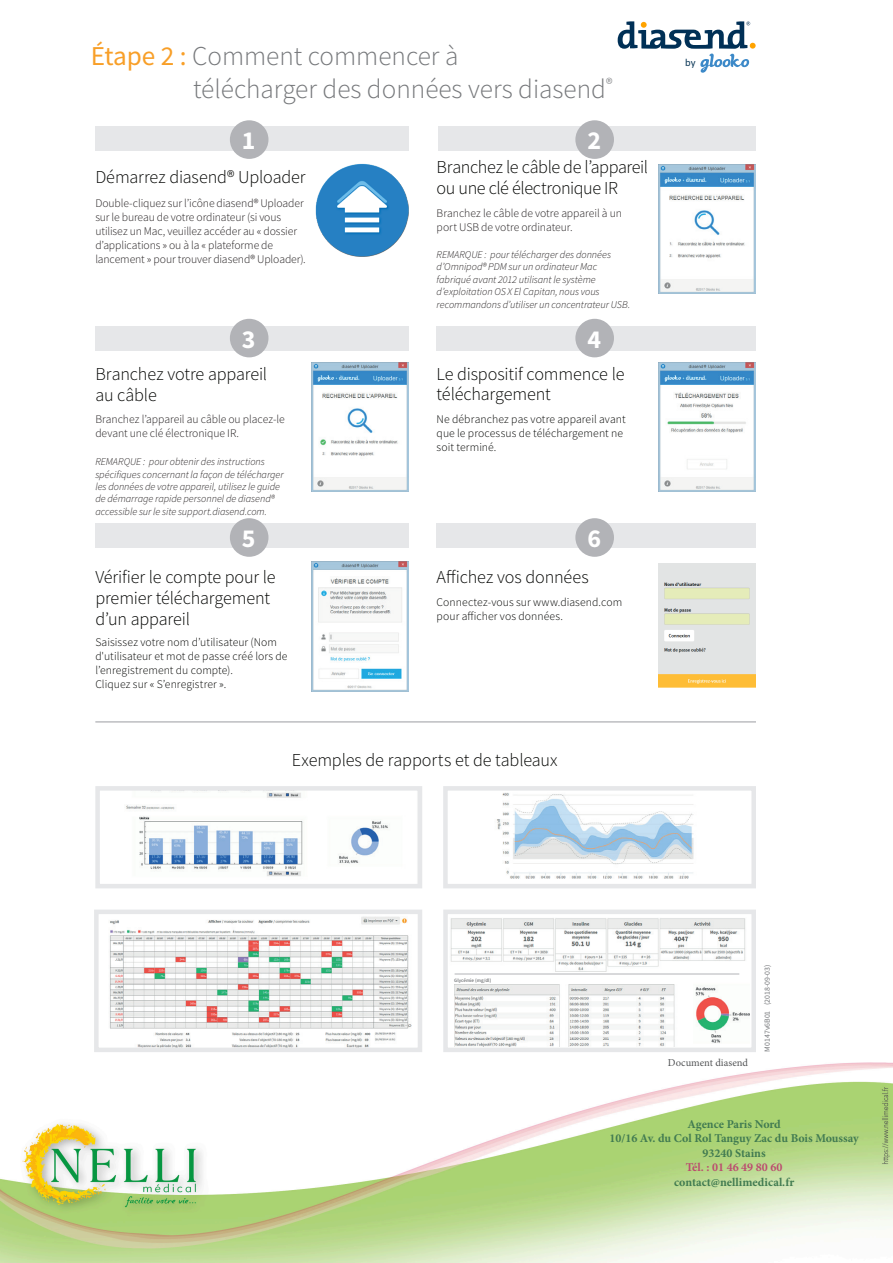
<style>
.page{position:relative;width:893px;height:1263px;background:#fff}
.page>*{position:absolute;margin:0;border:0;box-sizing:border-box;transform-origin:0 0}
.t1{font:300 27.3px/32.7px "Source Sans Pro";color:#76787b}
.t2{font:700 25.95px "Source Sans Pro";color:#fff}
.t3{font:300 18.15px/20.7px "Source Sans Pro";letter-spacing:-.01em;color:#040503}
.t4{font:700 12px/14.4px "Minion Pro";color:#417b51;text-align:center}
.t5{font:300 11.7px/14px "Source Sans Pro";letter-spacing:-.005em;color:#231f20}
.t6{font:300 11.7px/14px "Source Sans Pro";letter-spacing:.005em;color:#040503}
.t7{font:10.65px "Calibri";color:#0e3a59}
.t8{font:10.5px "Minion Pro";color:#545557}
.t9{font:italic 300 10.35px/12.5px "Source Sans Pro";letter-spacing:-.005em;color:#231f20}
.t10{font:7.8px "Source Sans Pro";color:#76787b}
.t11{font:600 5.1px "Source Sans Pro";color:#76787b}
.s1{font-weight:400;color:#f89f28}
.s2{color:#bb4d6f}
</style>
<div class="page">
<img style="left:0;top:1062px;width:893px;height:201px">
<img style="left:315px;top:163px;width:94px;height:94px">
<img style="left:658px;top:164px;width:97px;height:130px">
<img style="left:311px;top:362px;width:97px;height:130px">
<img style="left:658px;top:362px;width:97px;height:130px">
<img style="left:312px;top:562px;width:96px;height:129px">
<img style="left:658px;top:563px;width:98px;height:124px">
<div style="left:95px;top:127px;width:314px;height:24px;background:#e6e7e9"></div>
<div style="left:438px;top:127px;width:318px;height:24px;background:#e6e7e9"></div>
<div style="left:95px;top:326px;width:314px;height:25px;background:#e6e7e9"></div>
<div style="left:95px;top:524px;width:314px;height:24px;background:#e6e7e9"></div>
<div style="left:436px;top:326px;width:320px;height:25px;background:#e6e7e9"></div>
<div style="left:436px;top:524px;width:320px;height:24px;background:#e6e7e9"></div>
<div style="left:230px;top:120px;width:38px;height:39px;background:#b2b3b7;border-radius:50%"></div>
<div style="left:230px;top:319px;width:38px;height:38px;background:#b2b3b7;border-radius:50%"></div>
<div style="left:230px;top:518px;width:38px;height:39px;background:#b2b3b7;border-radius:50%"></div>
<div style="left:575px;top:120px;width:39px;height:39px;background:#b2b3b7;border-radius:50%"></div>
<div style="left:575px;top:319px;width:39px;height:38px;background:#b2b3b7;border-radius:50%"></div>
<div style="left:575px;top:518px;width:39px;height:39px;background:#b2b3b7;border-radius:50%"></div>
<hr style="left:95px;top:721px;width:661px;height:1px;background:#b2b3b7">
<svg style="left:94px;top:909px;width:328px;height:143px"></svg>
<svg style="left:443px;top:786px;width:313px;height:103px"></svg>
<svg style="left:95px;top:786px;width:327px;height:103px"></svg>
<svg style="left:443px;top:909px;width:313px;height:143px"></svg>
<svg style="left:618px;top:21px;width:138px;height:52px"></svg>
<p class="t1" style="left:193px;top:40px;width:421px;text-indent:-102px"><span class="s1">Étape 2 :</span> Comment commencer à<br>télécharger des données vers diasend<sup>®</sup></p>
<p class="t2" style="left:242px;top:123px;width:15px">1</p>
<p class="t2" style="left:587px;top:123px;width:15px">2</p>
<p class="t3" style="left:437px;top:157px;width:213px">Branchez le câble de l’appareil ou une clé électronique IR</p>
<p class="t3" style="left:95px;top:167px;width:212px">Démarrez diasend® Uploader</p>
<p class="t5" style="left:95px;top:196px;width:212px">Double-cliquez sur l’icône diasend® Uploader sur le bureau de votre ordinateur (si vous utilisez un Mac, veuillez accéder au « dossier d’applications » ou à la « plateforme de lancement » pour trouver diasend® Uploader).</p>
<p class="t5" style="left:437px;top:207px;width:187px">Branchez le câble de votre appareil à un port USB de votre ordinateur.</p>
<p class="t9" style="left:437px;top:248px;width:195px">REMARQUE : pour télécharger des données d’Omnipod® PDM sur un ordinateur Mac fabriqué avant 2012 utilisant le système d’exploitation OS X El Capitan, nous vous recommandons d’utiliser un concentrateur USB.</p>
<p class="t2" style="left:242px;top:322px;width:15px">3</p>
<p class="t2" style="left:587px;top:322px;width:15px">4</p>
<p class="t3" style="left:95px;top:364px;width:173px">Branchez votre appareil au câble</p>
<p class="t3" style="left:437px;top:363px;width:189px">Le dispositif commence le téléchargement</p>
<p class="t5" style="left:95px;top:412px;width:191px">Branchez l’appareil au câble ou placez-le devant une clé électronique IR.</p>
<p class="t9" style="left:95px;top:455px;width:190px">REMARQUE : pour obtenir des instructions spécifiques concernant la façon de télécharger les données de votre appareil, utilisez le guide de démarrage rapide personnel de diasend® accessible sur le site support.diasend.com.</p>
<p class="t2" style="left:242px;top:521px;width:15px">5</p>
<p class="t6" style="left:437px;top:412px;width:190px">Ne débranchez pas votre appareil avant que le processus de téléchargement ne soit terminé.</p>
<p class="t2" style="left:587px;top:521px;width:15px">6</p>
<p class="t3" style="left:95px;top:567px;width:182px">Vérifier le compte pour le premier téléchargement d’un appareil</p>
<p class="t3" style="left:437px;top:567px;width:154px">Affichez vos données</p>
<p class="t6" style="left:437px;top:595px;width:187px">Connectez-vous sur www.diasend.com pour afficher vos données.</p>
<p class="t6" style="left:95px;top:635px;width:194px">Saisissez votre nom d’utilisateur (Nom d'utilisateur et mot de passe créé lors de l’enregistrement du compte).<br>Cliquez sur « S’enregistrer ».</p>
<p class="t3" style="left:292px;top:750px;width:267px">Exemples de rapports et de tableaux</p>
<p class="t7" style="left:685px;top:56px;width:12px">by</p>
<p class="t11" style="left:454px;top:976px;width:38px">Glycémie (mg/dl)</p>
<p class="t8" style="left:668px;top:1055px;width:82px">Document diasend</p>
<p class="t10" style="left:762px;top:1051px;width:89px;rotate:-90deg">M0147v6B01 (2018-09-03)</p>
<p class="t4" style="left:609px;top:1117px;width:251px">Agence Paris Nord<br>10/16 Av. du Col Rol Tanguy Zac du Bois Moussay<br>93240 Stains</p>
<p class="t4" style="left:674px;top:1160px;width:122px"><span class="s2">Tél. : 01 46 49 80 60 </span>contact@nellimedical.fr</p>
</div>
